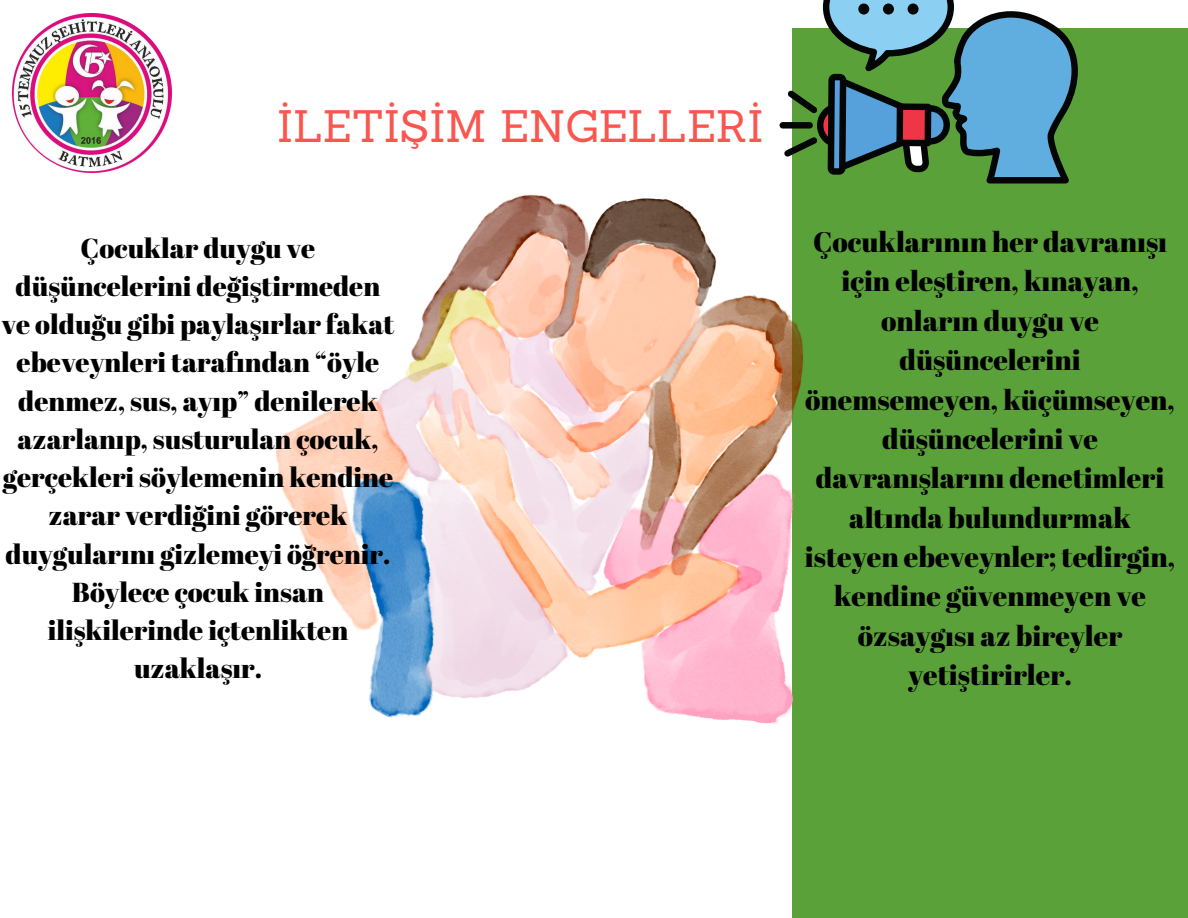
<style>
.page{position:relative;width:1188px;height:918px;background:#fff}
.page>*{position:absolute;margin:0;border:0;box-sizing:border-box;transform-origin:0 0}
.t1{font:44.4px "Sanchez";color:#fa5650}
.t2{font:28.2px/39.3px "Abril Fatface";color:#000;text-align:center}
.t3{font:27.45px/38.2px "Abril Fatface";color:#000;text-align:center}
</style>
<div class="page">
<div style="left:792px;top:28px;width:396px;height:890px;background:#5ba139"></div>
<img style="left:13px;top:14px;width:158px;height:159px">
<img style="left:276px;top:194px;width:527px;height:530px">
<div style="left:780px;top:122px;width:33px;height:7px;background:#040505;border-radius:3px"></div>
<svg style="left:784px;top:0;width:294px;height:184px"></svg>
<div style="left:858px;top:4px;width:11px;height:11px;background:#040505;border-radius:50%"></div>
<div style="left:883px;top:4px;width:11px;height:11px;background:#040505;border-radius:50%"></div>
<div style="left:908px;top:4px;width:11px;height:11px;background:#040505;border-radius:50%"></div>
<h1 class="t1" style="left:277px;top:98px;width:488px">İLETİŞİM ENGELLERİ</h1>
<p class="t3" style="left:2px;top:228px;width:394px">Çocuklar duygu ve düşüncelerini değiştirmeden ve olduğu gibi paylaşırlar fakat ebeveynleri tarafından “öyle denmez, sus, ayıp” denilerek azarlanıp, susturulan çocuk, gerçekleri söylemenin kendine zarar verdiğini görerek duygularını gizlemeyi öğrenir.<br>Böylece çocuk insan ilişkilerinde içtenlikten uzaklaşır.</p>
<p class="t2" style="left:805px;top:222px;width:372px">Çocuklarının her davranışı için eleştiren, kınayan, onların duygu ve düşüncelerini önemsemeyen, küçümseyen, düşüncelerini ve davranışlarını denetimleri altında bulundurmak isteyen ebeveynler; tedirgin, kendine güvenmeyen ve özsaygısı az bireyler yetiştirirler.</p>
</div>
